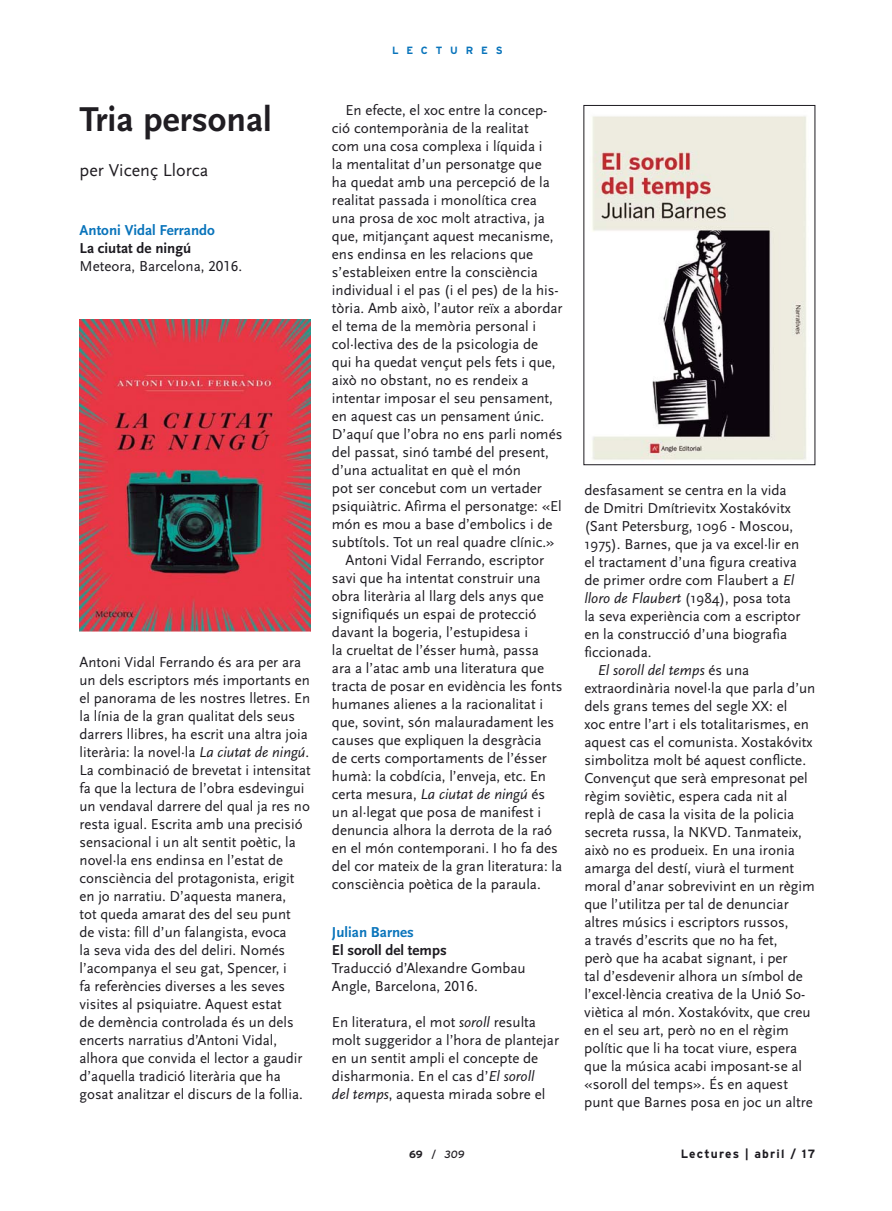
<style>
.page{position:relative;width:892px;height:1211px;background:#fff}
.page>*{position:absolute;margin:0;border:0;box-sizing:border-box;transform-origin:0 0}
.t1{font:36px "Scala Sans Bold LF";color:#201d22}
.t2{font:18px "Scala Sans Regular LF";color:#201d22}
.t3{font:15px/18px "Scala Sans";color:#1c1a20}
.t4{font:italic 15px "Scala Sans";color:#1c1a20}
.t5{font:15px/18px "Scala Sans Regular LF";color:#1c1a20}
.t6{font:15px "Scala Sans Bold LF";color:#0974bb}
.t7{font:15px "Scala Sans Bold LF";color:#1c1a20}
.t8{font:700 12px "Interstate";letter-spacing:.1em;color:#1c1a20}
.t9{font:700 10.5px "Interstate";letter-spacing:.75em;color:#0974bb}
.t10{font:italic 10.5px "Interstate";color:#201d22}
.s1{font-style:italic}
.s2{font-style:normal}
.s3{font-weight:700;font-style:normal}
</style>
<div class="page">
<img style="left:80px;top:320px;width:231px;height:312px">
<img style="left:592px;top:116px;width:215px;height:344px">
<div style="left:583px;top:105px;width:232px;height:360px;border:1px solid #1c1a20"></div>
<h1 class="t1" style="left:80px;top:101px;width:194px">Tria personal</h1>
<p class="t2" style="left:80px;top:161px;width:130px">per Vicenç Llorca</p>
<p class="t6" style="left:80px;top:222px;width:137px">Antoni Vidal Ferrando</p>
<p class="t7" style="left:80px;top:240px;width:113px">La ciutat de ningú</p>
<p class="t5" style="left:80px;top:258px;width:164px">Meteora, Barcelona, 2016.</p>
<p class="t3" style="left:80px;top:654px;width:233px">Antoni Vidal Ferrando és ara per ara un dels escriptors més importants en el panorama de les nostres lletres. En la línia de la gran qualitat dels seus darrers llibres, ha escrit una altra joia literària: la novel·la <span class="s1">La ciutat de ningú</span>.<br>La combinació de brevetat i intensitat fa que la lectura de l’obra esdevingui un vendaval darrere del qual ja res no resta igual. Escrita amb una precisió sensacional i un alt sentit poètic, la novel·la ens endinsa en l’estat de consciència del protagonista, erigit en jo narratiu. D’aquesta manera,<br>tot queda amarat des del seu punt<br>de vista: fill d’un falangista, evoca<br>la seva vida des del deliri. Només l’acompanya el seu gat, Spencer, i<br>fa referències diverses a les seves visites al psiquiatre. Aquest estat<br>de demència controlada és un dels encerts narratius d’Antoni Vidal, alhora que convida el lector a gaudir d’aquella tradició literària que ha gosat analitzar el discurs de la follia.</p>
<p class="t9" style="left:392px;top:46px;width:112px">LECTURES</p>
<p class="t3" style="left:345px;top:101px;width:203px">En efecte, el xoc entre la concep-</p>
<p class="t3" style="left:332px;top:119px;width:198px">ció contemporània de la realitat</p>
<p class="t3" style="left:332px;top:137px;width:212px">com una cosa complexa i líquida i</p>
<p class="t3" style="left:332px;top:155px;width:211px">la mentalitat d’un personatge que</p>
<p class="t3" style="left:332px;top:173px;width:219px">ha quedat amb una percepció de la</p>
<p class="t3" style="left:332px;top:191px;width:206px">realitat passada i monolítica crea</p>
<p class="t3" style="left:332px;top:209px;width:215px">una prosa de xoc molt atractiva, ja</p>
<p class="t3" style="left:332px;top:227px;width:223px">que, mitjançant aquest mecanisme,</p>
<p class="t3" style="left:332px;top:245px;width:203px">ens endinsa en les relacions que</p>
<p class="t3" style="left:332px;top:263px;width:207px">s’estableixen entre la consciència</p>
<p class="t3" style="left:332px;top:281px;width:228px">individual i el pas (i el pes) de la his-</p>
<p class="t3" style="left:332px;top:299px;width:232px">tòria. Amb això, l’autor reïx a abordar</p>
<p class="t3" style="left:332px;top:317px;width:206px">el tema de la memòria personal i</p>
<p class="t3" style="left:332px;top:335px;width:208px">col·lectiva des de la psicologia de</p>
<p class="t3" style="left:332px;top:353px;width:225px">qui ha quedat vençut pels fets i que,</p>
<p class="t3" style="left:332px;top:371px;width:198px">això no obstant, no es rendeix a</p>
<p class="t3" style="left:332px;top:389px;width:223px">intentar imposar el seu pensament,</p>
<p class="t3" style="left:332px;top:407px;width:214px">en aquest cas un pensament únic.</p>
<p class="t3" style="left:332px;top:425px;width:232px">D’aquí que l’obra no ens parli només</p>
<p class="t3" style="left:332px;top:443px;width:218px">del passat, sinó també del present,</p>
<p class="t3" style="left:332px;top:461px;width:191px">d’una actualitat en què el món</p>
<p class="t3" style="left:332px;top:479px;width:211px">pot ser concebut com un vertader</p>
<p class="t3" style="left:332px;top:497px;width:231px">psiquiàtric. Afirma el personatge: «El</p>
<p class="t3" style="left:332px;top:515px;width:222px">món es mou a base d’embolics i de</p>
<p class="t3" style="left:332px;top:533px;width:224px">subtítols. Tot un real quadre clínic.»</p>
<p class="t3" style="left:345px;top:551px;width:200px">Antoni Vidal Ferrando, escriptor</p>
<p class="t3" style="left:332px;top:569px;width:210px">savi que ha intentat construir una</p>
<p class="t3" style="left:332px;top:587px;width:213px">obra literària al llarg dels anys que</p>
<p class="t3" style="left:332px;top:605px;width:206px">signifiqués un espai de protecció</p>
<p class="t3" style="left:332px;top:623px;width:198px">davant la bogeria, l’estupidesa i</p>
<p class="t3" style="left:332px;top:641px;width:208px">la crueltat de l’ésser humà, passa</p>
<p class="t3" style="left:332px;top:659px;width:214px">ara a l’atac amb una literatura que</p>
<p class="t3" style="left:332px;top:677px;width:232px">tracta de posar en evidència les fonts</p>
<p class="t3" style="left:332px;top:695px;width:213px">humanes alienes a la racionalitat i</p>
<p class="t3" style="left:332px;top:713px;width:224px">que, sovint, són malauradament les</p>
<p class="t3" style="left:332px;top:731px;width:211px">causes que expliquen la desgràcia</p>
<p class="t3" style="left:332px;top:749px;width:216px">de certs comportaments de l’ésser</p>
<p class="t3" style="left:332px;top:767px;width:216px">humà: la cobdícia, l’enveja, etc. En</p>
<p class="t4" style="left:332px;top:786px;width:215px"><span class="s2">certa mesura,</span> La ciutat de ningú <span class="s2">és</span></p>
<p class="t3" style="left:332px;top:803px;width:211px">un al·legat que posa de manifest i</p>
<p class="t3" style="left:332px;top:821px;width:222px">denuncia alhora la derrota de la raó</p>
<p class="t3" style="left:332px;top:839px;width:227px">en el món contemporani. I ho fa des</p>
<p class="t3" style="left:332px;top:857px;width:232px">del cor mateix de la gran literatura: la</p>
<p class="t3" style="left:332px;top:875px;width:210px">consciència poètica de la paraula.</p>
<p class="t6" style="left:332px;top:924px;width:83px">Julian Barnes</p>
<p class="t7" style="left:332px;top:942px;width:116px">El soroll del temps</p>
<p class="t5" style="left:332px;top:960px;width:195px">Traducció d’Alexandre Gombau<br>Angle, Barcelona, 2016.</p>
<p class="t3" style="left:332px;top:1014px;width:229px">En literatura, el mot <span class="s1">soroll</span> resulta molt suggeridor a l’hora de plantejar en un sentit ampli el concepte de disharmonia. En el cas d’<span class="s1">El soroll<br>del temps</span>, aquesta mirada sobre el</p>
<p class="t3" style="left:584px;top:481px;width:204px">desfasament se centra en la vida</p>
<p class="t3" style="left:584px;top:499px;width:208px">de Dmitri Dmítrievitx Xostakóvitx</p>
<p class="t3" style="left:584px;top:517px;width:210px">(Sant Petersburg, 1096 - Moscou,</p>
<p class="t3" style="left:584px;top:535px;width:216px">1975). Barnes, que ja va excel·lir en</p>
<p class="t3" style="left:584px;top:553px;width:214px">el tractament d’una figura creativa</p>
<p class="t3" style="left:584px;top:571px;width:211px">de primer ordre com Flaubert a <span class="s1">El</span></p>
<p class="t4" style="left:584px;top:590px;width:208px">lloro de Flaubert <span class="s2">(1984), posa tota</span></p>
<p class="t3" style="left:584px;top:607px;width:218px">la seva experiència com a escriptor</p>
<p class="t3" style="left:584px;top:625px;width:205px">en la construcció d’una biografia</p>
<p class="t3" style="left:584px;top:643px;width:69px">ficcionada.</p>
<p class="t4" style="left:598px;top:662px;width:153px">El soroll del temps <span class="s2">és una</span></p>
<p class="t3" style="left:584px;top:679px;width:233px">extraordinària novel·la que parla d’un</p>
<p class="t3" style="left:584px;top:697px;width:204px">dels grans temes del segle XX: el</p>
<p class="t3" style="left:584px;top:715px;width:226px">xoc entre l’art i els totalitarismes, en</p>
<p class="t3" style="left:584px;top:733px;width:230px">aquest cas el comunista. Xostakóvitx</p>
<p class="t3" style="left:584px;top:751px;width:223px">simbolitza molt bé aquest conflicte.</p>
<p class="t3" style="left:584px;top:769px;width:225px">Convençut que serà empresonat pel</p>
<p class="t3" style="left:584px;top:787px;width:205px">règim soviètic, espera cada nit al</p>
<p class="t3" style="left:584px;top:805px;width:212px">replà de casa la visita de la policia</p>
<p class="t3" style="left:584px;top:823px;width:219px">secreta russa, la NKVD. Tanmateix,</p>
<p class="t3" style="left:584px;top:841px;width:212px">això no es produeix. En una ironia</p>
<p class="t3" style="left:584px;top:859px;width:211px">amarga del destí, viurà el turment</p>
<p class="t3" style="left:584px;top:877px;width:232px">moral d’anar sobrevivint en un règim</p>
<p class="t3" style="left:584px;top:895px;width:206px">que l’utilitza per tal de denunciar</p>
<p class="t3" style="left:584px;top:913px;width:206px">altres músics i escriptors russos,</p>
<p class="t3" style="left:584px;top:931px;width:195px">a través d’escrits que no ha fet,</p>
<p class="t3" style="left:584px;top:949px;width:205px">però que ha acabat signant, i per</p>
<p class="t3" style="left:584px;top:967px;width:220px">tal d’esdevenir alhora un símbol de</p>
<p class="t3" style="left:584px;top:985px;width:222px">l’excel·lència creativa de la Unió So-</p>
<p class="t3" style="left:584px;top:1003px;width:228px">viètica al món. Xostakóvitx, que creu</p>
<p class="t3" style="left:584px;top:1021px;width:206px">en el seu art, però no en el règim</p>
<p class="t3" style="left:584px;top:1039px;width:214px">polític que li ha tocat viure, espera</p>
<p class="t3" style="left:584px;top:1057px;width:219px">que la música acabi imposant-se al</p>
<p class="t3" style="left:584px;top:1075px;width:205px">«soroll del temps». És en aquest</p>
<p class="t3" style="left:584px;top:1093px;width:230px">punt que Barnes posa en joc un altre</p>
<p class="t10" style="left:409px;top:1148px;width:57px"><span class="s3">69</span> <span class="s2">/</span> 309</p>
<p class="t8" style="left:681px;top:1149px;width:136px">Lectures | abril / 17</p>
</div>
